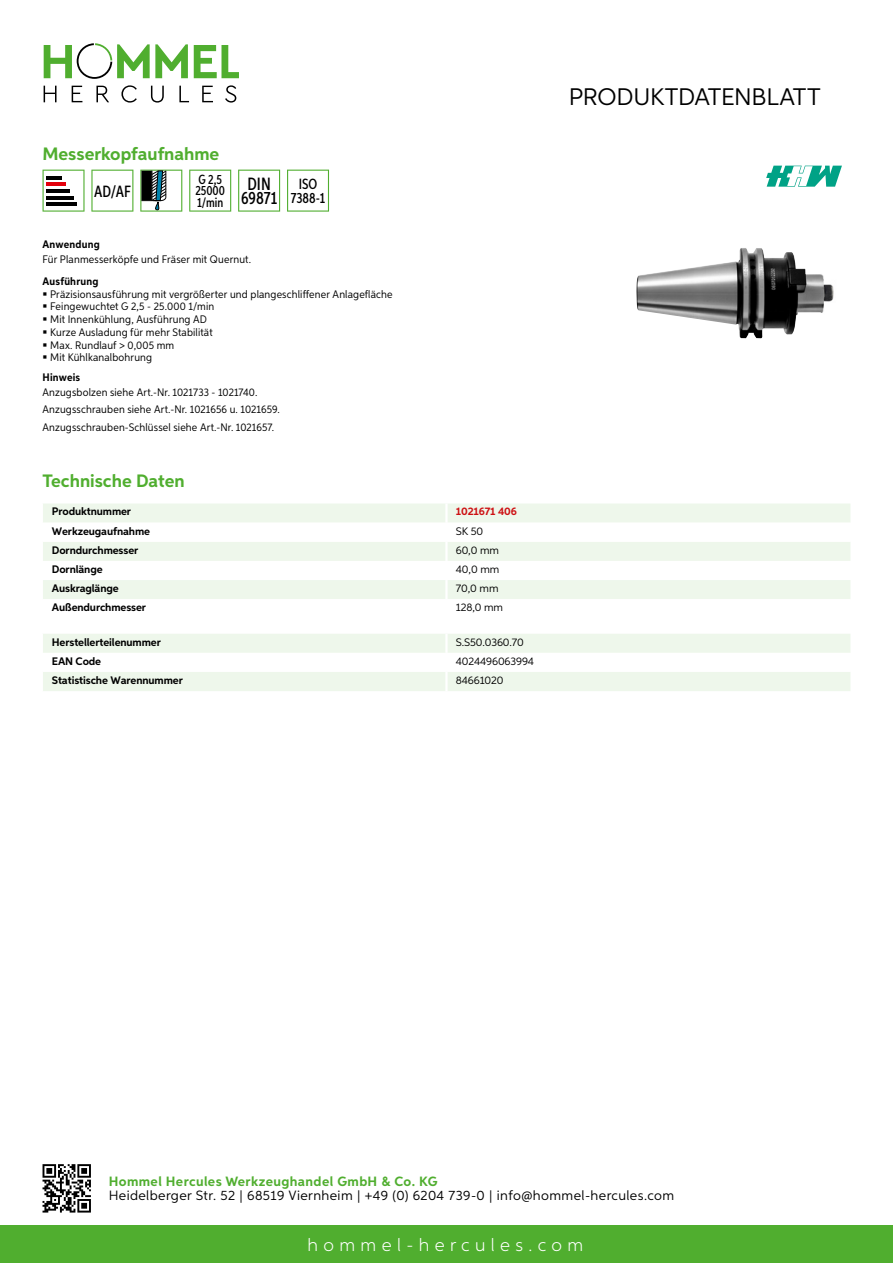
<style>
.page{position:relative;width:893px;height:1263px;background:#fff}
.page>*{position:absolute;margin:0;border:0;box-sizing:border-box;transform-origin:0 0}
.t1{font:24px "Aspira";letter-spacing:-.01em;color:#000}
.t2{font:700 18px "Aspira";color:#50ae2f}
.t3{font:300 18px "Aspira";letter-spacing:.3em;color:#fff}
.t4{font:500 17.85px/14.9px "Aspira XX Nar";color:#000;text-align:center}
.t5{font:500 16.35px "Aspira XX Nar";color:#000}
.t6{font:500 14.85px/13.4px "Aspira XX Nar";color:#000;text-align:center}
.t7{font:13.5px "Aspira";letter-spacing:.03em;color:#000}
.t8{font:700 13.5px "Aspira";letter-spacing:.03em;color:#50ae2f}
.t9{font:500 13.35px/11.9px "Aspira XX Nar";color:#000}
.t10{font:10.95px/12.8px "Aspira Nar";letter-spacing:.015em;color:#000}
.t11{font:700 10.95px "Aspira";letter-spacing:-.01em;color:#000}
.t12{font:10.95px "Aspira";letter-spacing:-.01em;color:#000}
.t13{font:700 10.95px "Aspira Nar";letter-spacing:.02em;color:#000}
.t14{font:700 10.95px "Aspira";letter-spacing:-.01em;color:#cd1013}
</style>
<div class="page">
<div style="left:0;top:1226px;width:893px;height:37px;background:#50ae2f"></div>
<svg style="left:43px;top:1164px;width:48px;height:48px"></svg>
<svg style="left:194px;top:45px;width:45px;height:33px"></svg>
<svg style="left:44px;top:43px;width:144px;height:36px"></svg>
<svg style="left:44px;top:86px;width:13px;height:16px"></svg>
<svg style="left:72px;top:86px;width:10px;height:16px"></svg>
<svg style="left:96px;top:86px;width:13px;height:16px"></svg>
<svg style="left:121px;top:85px;width:16px;height:18px"></svg>
<svg style="left:151px;top:86px;width:13px;height:17px"></svg>
<svg style="left:179px;top:86px;width:10px;height:16px"></svg>
<svg style="left:202px;top:86px;width:11px;height:16px"></svg>
<svg style="left:225px;top:85px;width:11px;height:18px"></svg>
<div style="left:43px;top:504px;width:807px;height:18px;background:#eef7eb"></div>
<svg style="left:43px;top:542px;width:807px;height:57px;fill:#eef7eb"></svg>
<hr style="left:445px;top:503px;width:3px;height:20px;background:#fff">
<hr style="left:445px;top:542px;width:3px;height:19px;background:#fff">
<hr style="left:445px;top:561px;width:3px;height:19px;background:#fff">
<hr style="left:445px;top:580px;width:3px;height:19px;background:#fff">
<svg style="left:43px;top:634px;width:807px;height:57px"></svg>
<hr style="left:445px;top:672px;width:3px;height:19px;background:#fff">
<svg style="left:43px;top:170px;width:42px;height:42px"></svg>
<hr style="left:46px;top:176px;width:16px;height:3px;background:#000">
<hr style="left:46px;top:183px;width:20px;height:3px;background:#e3000b">
<hr style="left:46px;top:189px;width:23px;height:3px;background:#000">
<hr style="left:46px;top:196px;width:27px;height:3px;background:#000">
<hr style="left:46px;top:203px;width:31px;height:3px;background:#000">
<svg style="left:91px;top:170px;width:42px;height:42px"></svg>
<svg style="left:140px;top:170px;width:42px;height:42px"></svg>
<svg style="left:189px;top:170px;width:42px;height:42px"></svg>
<svg style="left:238px;top:170px;width:42px;height:42px"></svg>
<svg style="left:287px;top:170px;width:42px;height:42px"></svg>
<img style="left:636px;top:248px;width:198px;height:90px">
<svg style="left:766px;top:166px;width:76px;height:21px"></svg>
<h2 class="t2" style="left:43px;top:142px;width:178px">Messerkopfaufnahme</h2>
<h3 class="t5" style="left:94px;top:181px;width:38px">AD/AF</h3>
<p class="t9" style="left:195px;top:173px;width:31px">G 2,5<br>25000<br>1/min</p>
<h3 class="t4" style="left:241px;top:176px;width:38px">DIN<br>69871</h3>
<h3 class="t6" style="left:291px;top:177px;width:36px">ISO<br>7388-1</h3>
<p class="t13" style="left:43px;top:237px;width:59px">Anwendung</p>
<p class="t10" style="left:43px;top:252px;width:210px">Für Planmesserköpfe und Fräser mit Quernut.</p>
<p class="t13" style="left:43px;top:274px;width:58px">Ausführung</p>
<p class="t10" style="left:50px;top:287px;width:344px">Präzisionsausführung mit vergrößerter und plangeschliffener Anlagefläche Feingewuchtet G 2,5 - 25.000 1/min<br>Mit Innenkühlung, Ausführung AD<br>Kurze Ausladung für mehr Stabilität<br>Max. Rundlauf &gt; 0,005 mm<br>Mit Kühlkanalbohrung</p>
<p class="t13" style="left:43px;top:370px;width:39px">Hinweis</p>
<p class="t10" style="left:43px;top:383px;width:239px;line-height:17.5px">Anzugsbolzen siehe Art.-Nr. 1021733 - 1021740.<br>Anzugsschrauben siehe Art.-Nr. 1021656 u. 1021659.<br>Anzugsschrauben-Schlüssel siehe Art.-Nr. 1021657.</p>
<h2 class="t2" style="left:43px;top:469px;width:144px">Technische Daten</h2>
<p class="t11" style="left:52px;top:505px;width:81px">Produktnummer</p>
<p class="t14" style="left:456px;top:505px;width:63px">1021671 406</p>
<p class="t11" style="left:52px;top:524px;width:100px">Werkzeugaufnahme</p>
<p class="t12" style="left:456px;top:524px;width:29px">SK 50</p>
<p class="t11" style="left:52px;top:543px;width:88px">Dorndurchmesser</p>
<p class="t12" style="left:456px;top:543px;width:45px">60,0 mm</p>
<p class="t11" style="left:52px;top:562px;width:52px">Dornlänge</p>
<p class="t12" style="left:456px;top:562px;width:45px">40,0 mm</p>
<p class="t11" style="left:52px;top:581px;width:68px">Auskraglänge</p>
<p class="t12" style="left:456px;top:581px;width:44px">70,0 mm</p>
<p class="t11" style="left:52px;top:601px;width:96px">Außendurchmesser</p>
<p class="t12" style="left:456px;top:601px;width:49px">128,0 mm</p>
<p class="t11" style="left:52px;top:635px;width:111px">Herstellerteilenummer</p>
<p class="t12" style="left:456px;top:635px;width:70px">S.S50.0360.70</p>
<p class="t11" style="left:52px;top:654px;width:51px">EAN Code</p>
<p class="t12" style="left:456px;top:654px;width:80px">4024496063994</p>
<p class="t11" style="left:52px;top:673px;width:132px">Statistische Warennummer</p>
<p class="t12" style="left:456px;top:673px;width:49px">84661020</p>
<h1 class="t1" style="left:569px;top:82px;width:253px">Produktdatenblatt</h1>
<p class="t8" style="left:109px;top:1172px;width:330px">Hommel Hercules Werkzeughandel GmbH &amp; Co. KG</p>
<p class="t7" style="left:109px;top:1187px;width:567px">Heidelberger Str. 52 | 68519 Viernheim | +49 (0) 6204 739-0 | info@hommel-hercules.com</p>
<h2 class="t3" style="left:307px;top:1234px;width:277px">hommel-hercules.com</h2>
</div>
